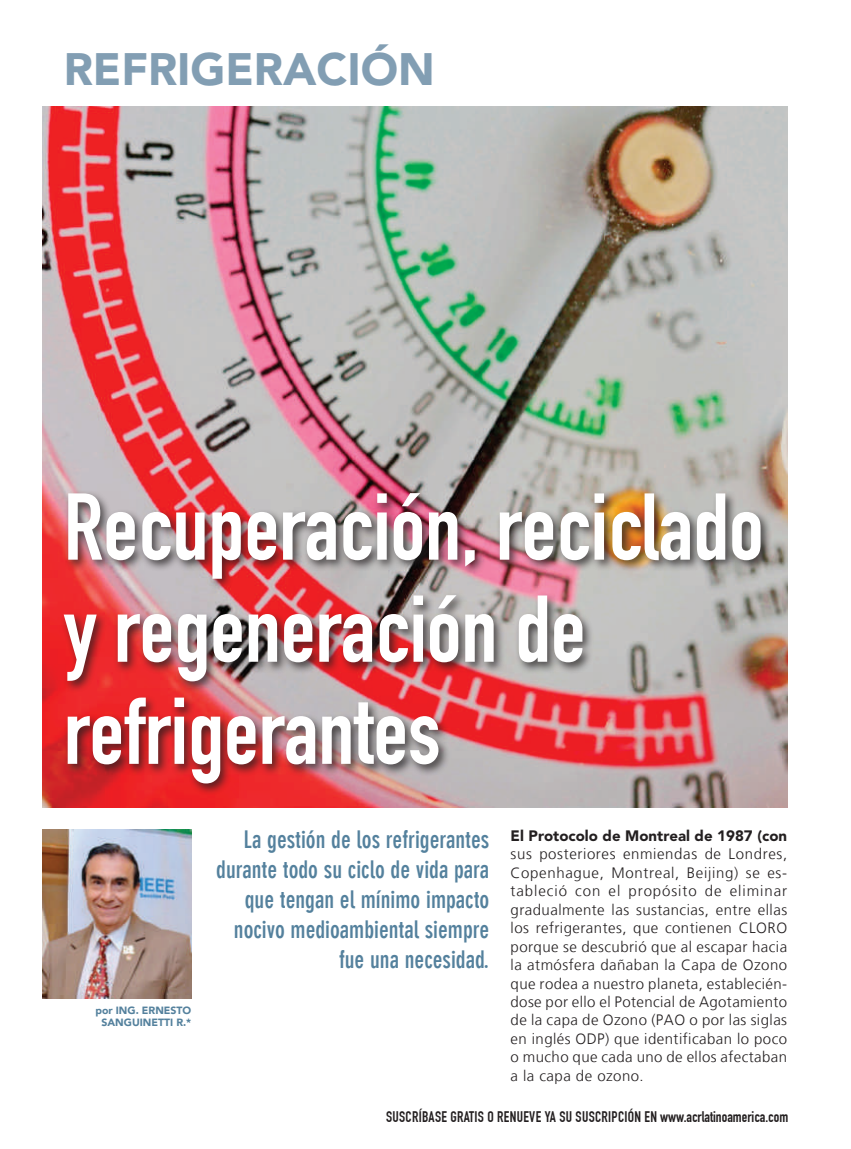
<style>
.page{position:relative;width:851px;height:1149px;background:#fff}
.page>*{position:absolute;margin:0;border:0;box-sizing:border-box;transform-origin:0 0}
.t1{font:93px/102px "DIN Engschrift Std";color:#fff}
.t2{font:900 45px "Avenir LT Std";color:#829eb3}
.t3{font:700 condensed 24px/30px "DIN Neuzeit Grotesk Std";color:#54819d;text-align:right}
.t4{font:300 15px/18.5px "Frutiger LT";letter-spacing:.025em;color:#231f20;text-align:justify}
.t5{font:15px "DIN Engschrift Std";letter-spacing:.02em;color:#231f20}
.t6{font:900 15px "Avenir LT Std";color:#231f20}
.t7{font:900 10.5px/12.6px "Avenir LT";color:#54819d;text-align:center}
</style>
<div class="page">
<img style="left:42px;top:106px;width:745px;height:701px">
<div style="left:61px;top:489px;width:711px;height:306px;background:#231f20;opacity:.75"></div>
<img style="left:42px;top:829px;width:149px;height:169px">
<h2 class="t2" style="left:64px;top:42px;width:372px">REFRIGERACIÓN</h2>
<h1 class="t1" style="left:64px;top:476px;width:701px">Recuperación, reciclado y regeneración de refrigerantes</h1>
<p class="t7" style="left:95px;top:1003px;width:97px">por ING. ERNESTO<br>SANGUINETTI R.*</p>
<h3 class="t3" style="left:216px;top:823px;width:274px">La gestión de los refrigerantes durante todo su ciclo de vida para que tengan el mínimo impacto nocivo medioambiental siempre fue una necesidad.</h3>
<p class="t6" style="left:510px;top:826px;width:278px">El Protocolo de Montreal de 1987 (con</p>
<p class="t4" style="left:510px;top:844px;width:278px">sus posteriores enmiendas de Londres, Copenhague, Montreal, Beijing) se es&shy;tableció con el propósito de eliminar gradualmente las sustancias, entre ellas los refrigerantes, que contienen CLORO porque se descubrió que al escapar hacia la atmósfera dañaban la Capa de Ozono que rodea a nuestro planeta, establecién&shy;dose por ello el Potencial de Agotamiento de la capa de Ozono (PAO o por las siglas en inglés ODP) que identificaban lo poco o mucho que cada uno de ellos afectaban a la capa de ozono.</p>
<p class="t5" style="left:386px;top:1107px;width:403px">SUSCRÍBASE GRATIS O RENUEVE YA SU SUSCRIPCIÓN EN www.acrlatinoamerica.com</p>
</div>
